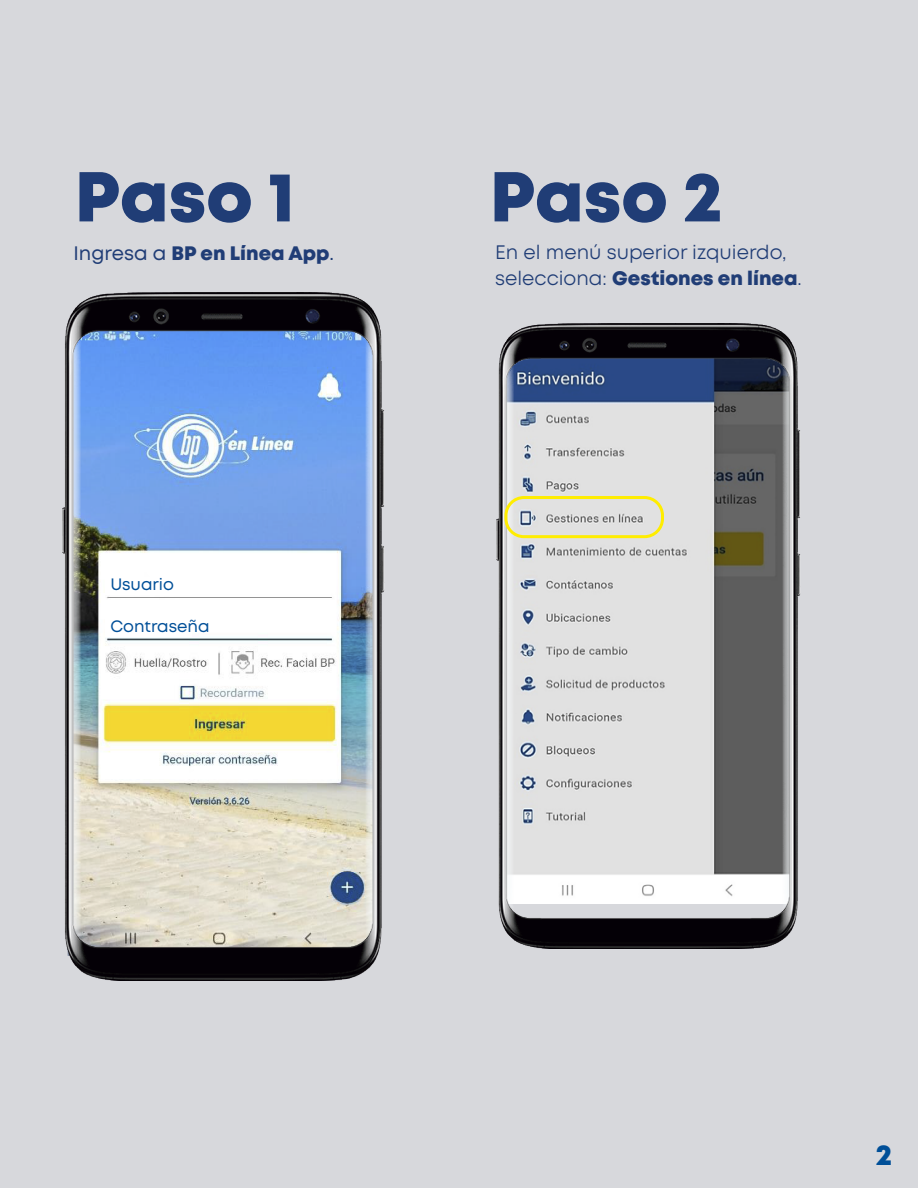
<style>
.page{position:relative;width:918px;height:1188px;background:#d7d8dc}
.page>*{position:absolute;margin:0;border:0;box-sizing:border-box;transform-origin:0 0}
.t1{font:800 70.35px "Mont";color:#203d76}
.t2{font:800 29.1px "Mont";color:#004f98}
.t3{font:19.5px/25.5px "Mont";color:#203d76}
.t4{font:800 19.5px "Mont";color:#203d76}
.t5{font:16.5px "Mont";color:#004f98}
.s1{font-weight:400}
.s2{font-weight:800}
</style>
<div class="page">
<img style="left:63px;top:293px;width:322px;height:687px">
<div style="left:105px;top:577px;width:87px;height:17px;background:#fff"></div>
<div style="left:105px;top:619px;width:87px;height:17px;background:#fff"></div>
<img style="left:497px;top:323px;width:303px;height:625px">
<div style="left:504px;top:496px;width:160px;height:42px;border:3px solid #ffed00;border-radius:18px"></div>
<h1 class="t1" style="left:75px;top:151px;width:221px">Paso 1</h1>
<p class="t4" style="left:73px;top:240px;width:262px"><span class="s1">Ingresa a</span> BP en Línea App<span class="s1">.</span></p>
<p class="t5" style="left:110px;top:573px;width:65px">Usuario</p>
<p class="t5" style="left:110px;top:615px;width:101px">Contraseña</p>
<h1 class="t1" style="left:490px;top:151px;width:235px">Paso 2</h1>
<p class="t3" style="left:495px;top:240px;width:308px">En el menú superior izquierdo, selecciona: <span class="s2">Gestiones en línea</span>.</p>
<h2 class="t2" style="left:876px;top:1136px;width:18px">2</h2>
</div>
